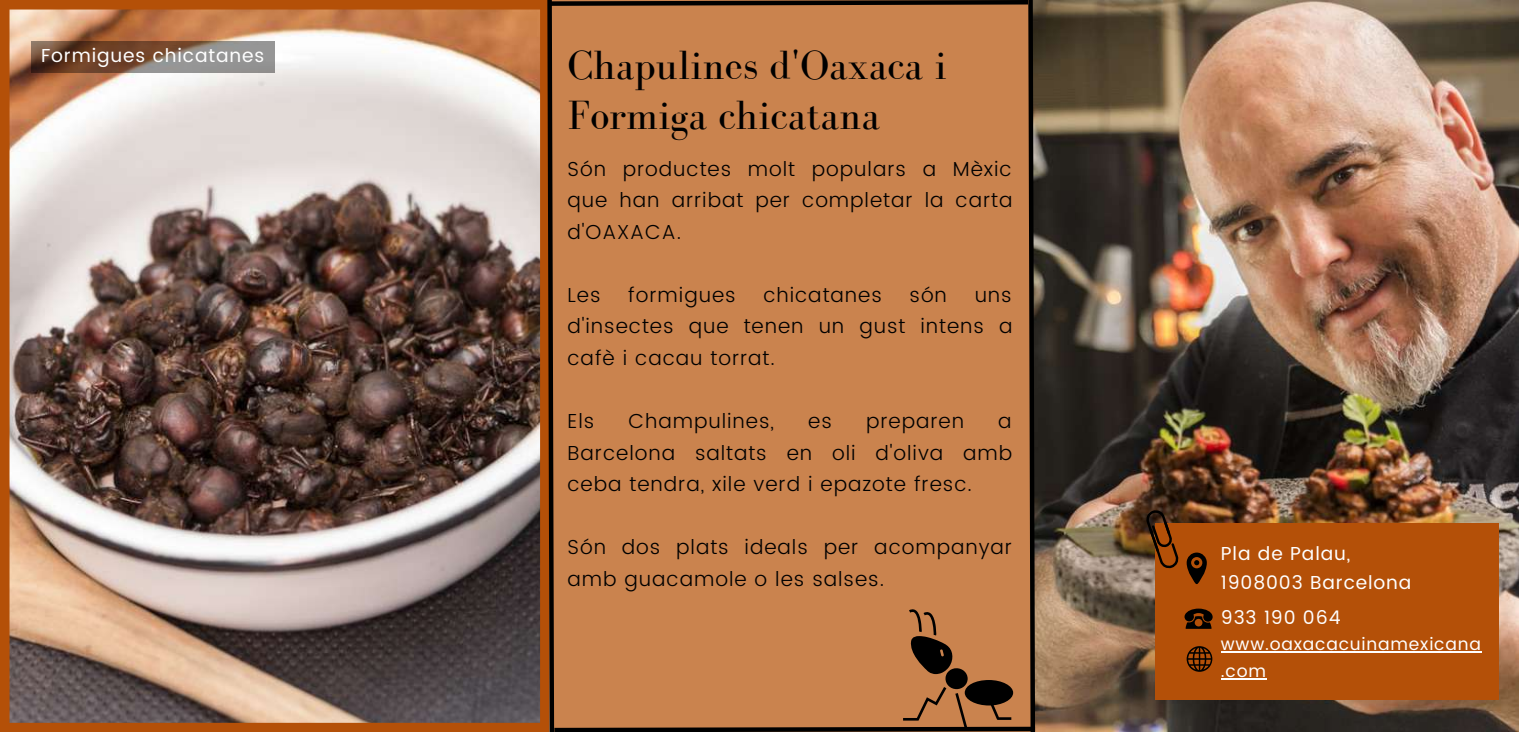
<style>
.page{position:relative;width:1519px;height:732px;background:#fff}
.page>*{position:absolute;margin:0;border:0;box-sizing:border-box;transform-origin:0 0}
.t1{font:42px/50.7px "Bodoni FLF";color:#000}
.t2{font:300 20.25px/31.5px "Poppins";letter-spacing:.045em;color:#000;text-align:justify}
.t3{font:18.75px/29.2px "Poppins";letter-spacing:.045em;color:#fff}
.t4{font:17.25px/26.8px "Poppins";letter-spacing:.045em;color:#fff}
</style>
<div class="page">
<img style="left:1039px;top:0;width:480px;height:731px">
<div style="left:1155px;top:523px;width:344px;height:176px;background:#b45008"></div>
<svg style="left:1146px;top:509px;width:32px;height:59px"></svg>
<svg style="left:1186px;top:552px;width:21px;height:31px"></svg>
<svg style="left:1184px;top:608px;width:28px;height:20px"></svg>
<svg style="left:1186px;top:646px;width:26px;height:25px"></svg>
<hr style="left:1221px;top:651px;width:260px;height:2px;background:#fff">
<hr style="left:1221px;top:678px;width:46px;height:2px;background:#fff">
<img style="left:0;top:0;width:545px;height:731px">
<div style="left:545px;top:0;width:494px;height:731px;background:#ca834e"></div>
<svg style="left:31px;top:41px;width:243px;height:31px;background:#7c6558"></svg>
<p class="t3" style="left:41px;top:41px;width:225px">Formigues chicatanes</p>
<h1 class="t1" style="left:567px;top:39px;width:381px">Chapulines d'Oaxaca i<br>Formiga chicatana</h1>
<p class="t2" style="left:567px;top:153px;width:446px">Són productes molt populars a Mèxic que han arribat per completar la carta d'OAXACA.</p>
<p class="t2" style="left:567px;top:279px;width:35px">Les</p>
<p class="t2" style="left:628px;top:279px;width:109px">formigues</p>
<p class="t2" style="left:763px;top:279px;width:120px">chicatanes</p>
<p class="t2" style="left:909px;top:279px;width:39px">són</p>
<p class="t2" style="left:567px;top:279px;width:446px;text-indent:407px">uns d'insectes que tenen un gust intens a cafè i cacau torrat.</p>
<p class="t2" style="left:567px;top:405px;width:28px">Els</p>
<p class="t2" style="left:628px;top:405px;width:147px">Champulines,</p>
<p class="t2" style="left:808px;top:405px;width:25px">es</p>
<p class="t2" style="left:866px;top:405px;width:100px">preparen</p>
<p class="t2" style="left:567px;top:405px;width:446px;text-indent:431px">a Barcelona saltats en oli d'oliva amb ceba tendra, xile verd i epazote fresc.</p>
<p class="t2" style="left:567px;top:531px;width:446px">Són dos plats ideals per acompanyar amb guacamole o les salses.</p>
<p class="t3" style="left:1221px;top:538px;width:192px">Pla de Palau,<br>1908003 Barcelona</p>
<p class="t3" style="left:1221px;top:603px;width:121px">933 190 064</p>
<p class="t4" style="left:1221px;top:630px;width:262px">www.oaxacacuinamexicana .com</p>
</div>
